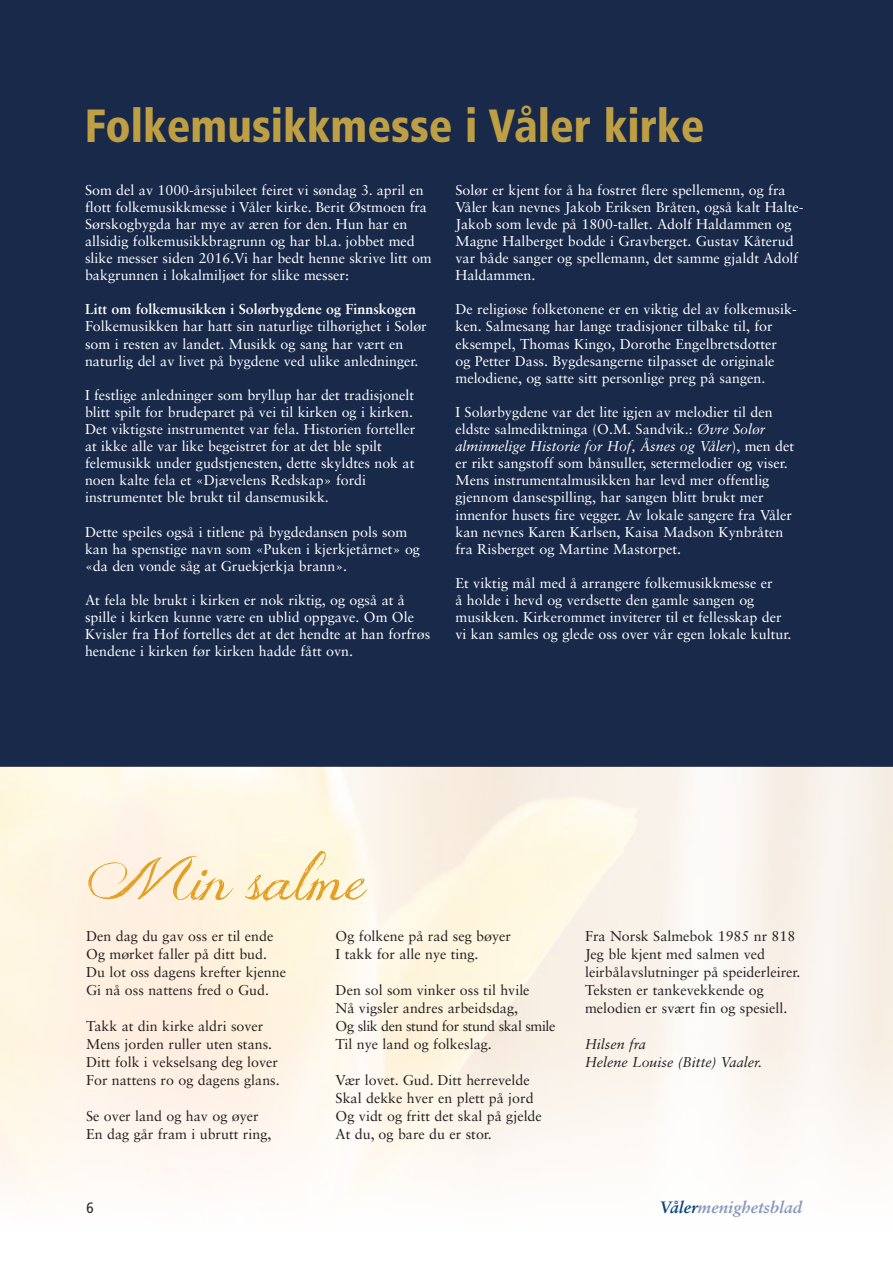
<style>
.page{position:relative;width:893px;height:1263px;background:#fff}
.page>*{position:absolute;margin:0;border:0;box-sizing:border-box;transform-origin:0 0}
.t1{font:58.5px "Jellyka Delicious Cake";color:#e3a023}
.t2{font:900 condensed 46.5px "Frutiger LT Std";color:#bf9f43;scale:.95 1}
.t3{font:italic 700 16.5px "Sabon LT Std";color:#8395bd}
.t4{font:condensed 15px "Frutiger LT Std";color:#231f20}
.t5{font:14.25px/17.1px "Sabon LT Pro";color:#fff}
.t6{font:14.25px/18px "Sabon LT Std";color:#231f20}
.t7{font:14.25px/17.1px "Sabon LT Std";color:#fff}
.t8{font:700 14.25px "Sabon LT Pro";color:#fff}
.t9{font:italic 14.25px/18px "Sabon LT Std";color:#231f20}
.s1{font-style:italic}
.s2{color:#003d78}
</style>
<div class="page">
<div style="left:763px;top:0;width:130px;height:767px;background:#18294a"></div>
<div style="left:0;top:0;width:763px;height:767px;background:#18294a"></div>
<h2 class="t2" style="left:85px;top:98px;width:654px">Folkemusikkmesse i Våler kirke</h2>
<p class="t7" style="left:85px;top:181px;width:348px">Som del av 1000-årsjubileet feiret vi søndag 3. april en flott folkemusikkmesse i Våler kirke. Berit Østmoen fra Sørskogbygda har mye av æren for den. Hun har en allsidig folkemusikkbragrunn og har bl.a. jobbet med slike messer siden 2016.Vi har bedt henne skrive litt om bakgrunnen i lokalmiljøet for slike messer:</p>
<p class="t8" style="left:85px;top:300px;width:333px">Litt om folkemusikken i Solørbygdene og Finnskogen</p>
<p class="t5" style="left:85px;top:318px;width:343px">Folkemusikken har hatt sin naturlige tilhørighet i Solør som i resten av landet. Musikk og sang har vært en naturlig del av livet på bygdene ved ulike anledninger.</p>
<p class="t5" style="left:85px;top:386px;width:332px">I festlige anledninger som bryllup har det tradisjonelt blitt spilt for brudeparet på vei til kirken og i kirken.<br>Det viktigste instrumentet var fela. Historien forteller at ikke alle var like begeistret for at det ble spilt felemusikk under gudstjenesten, dette skyldtes nok at noen kalte fela et «Djævelens Redskap» fordi instrumentet ble brukt til dansemusikk.</p>
<p class="t5" style="left:85px;top:523px;width:336px">Dette speiles også i titlene på bygdedansen pols som kan ha spenstige navn som «Puken i kjerkjetårnet» og «da den vonde såg at Gruekjerkja brann».</p>
<p class="t5" style="left:85px;top:591px;width:347px">At fela ble brukt i kirken er nok riktig, og også at å spille i kirken kunne være en ublid oppgave. Om Ole Kvisler fra Hof fortelles det at det hendte at han forfrøs hendene i kirken før kirken hadde fått ovn.</p>
<p class="t5" style="left:455px;top:181px;width:350px">Solør er kjent for å ha fostret flere spellemenn, og fra Våler kan nevnes Jakob Eriksen Bråten, også kalt Halte-Jakob som levde på 1800-tallet. Adolf Haldammen og Magne Halberget bodde i Gravberget. Gustav Kåterud var både sanger og spellemann, det samme gjaldt Adolf Haldammen.</p>
<p class="t5" style="left:455px;top:300px;width:343px">De religiøse folketonene er en viktig del av folkemusik&shy;ken. Salmesang har lange tradisjoner tilbake til, for eksempel, Thomas Kingo, Dorothe Engelbretsdotter<br>og Petter Dass. Bygdesangerne tilpasset de originale melodiene, og satte sitt personlige preg på sangen.</p>
<p class="t5" style="left:455px;top:403px;width:340px">I Solørbygdene var det lite igjen av melodier til den eldste salmediktninga (O.M. Sandvik.: <span class="s1">Øvre Solør alminnelige Historie for Hof, Åsnes og Våler</span>), men det er rikt sangstoff som bånsuller, setermelodier og viser.<br>Mens instrumentalmusikken har levd mer offentlig gjennom dansespilling, har sangen blitt brukt mer innenfor husets fire vegger. Av lokale sangere fra Våler kan nevnes Karen Karlsen, Kaisa Madson Kynbråten fra Risberget og Martine Mastorpet.</p>
<p class="t5" style="left:455px;top:574px;width:337px">Et viktig mål med å arrangere folkemusikkmesse er<br>å holde i hevd og verdsette den gamle sangen og musikken. Kirkerommet inviterer til et fellesskap der vi kan samles og glede oss over vår egen lokale kultur.</p>
<h1 class="t1" style="left:88px;top:841px;width:281px">Min salme</h1>
<p class="t6" style="left:86px;top:927px;width:201px">Den dag du gav oss er til ende<br>Og mørket faller på ditt bud.<br>Du lot oss dagens krefter kjenne<br>Gi nå oss nattens fred o Gud.</p>
<p class="t6" style="left:86px;top:1017px;width:195px">Takk at din kirke aldri sover<br>Mens jorden ruller uten stans.<br>Ditt folk i vekselsang deg lover<br>For nattens ro og dagens glans.</p>
<p class="t6" style="left:86px;top:1107px;width:187px">Se over land og hav og øyer<br>En dag går fram i ubrutt ring,</p>
<p class="t6" style="left:336px;top:927px;width:177px">Og folkene på rad seg bøyer<br>I takk for alle nye ting.</p>
<p class="t6" style="left:336px;top:981px;width:221px">Den sol som vinker oss til hvile<br>Nå vigsler andres arbeidsdag,<br>Og slik den stund for stund skal smile<br>Til nye land og folkeslag.</p>
<p class="t6" style="left:336px;top:1071px;width:208px">Vær lovet. Gud. Ditt herrevelde<br>Skal dekke hver en plett på jord<br>Og vidt og fritt det skal på gjelde<br>At du, og bare du er stor.</p>
<p class="t6" style="left:585px;top:927px;width:217px">Fra Norsk Salmebok 1985 nr 818<br>Jeg ble kjent med salmen ved leirbålavslutninger på speiderleirer.<br>Teksten er tankevekkende og melodien er svært fin og spesiell.</p>
<p class="t9" style="left:585px;top:1035px;width:178px">Hilsen fra<br>Helene Louise (Bitte) Vaaler.</p>
<p class="t4" style="left:87px;top:1199px;width:9px">6</p>
<p class="t3" style="left:660px;top:1198px;width:144px"><span class="s2">Våler</span>menighetsblad</p>
</div>
